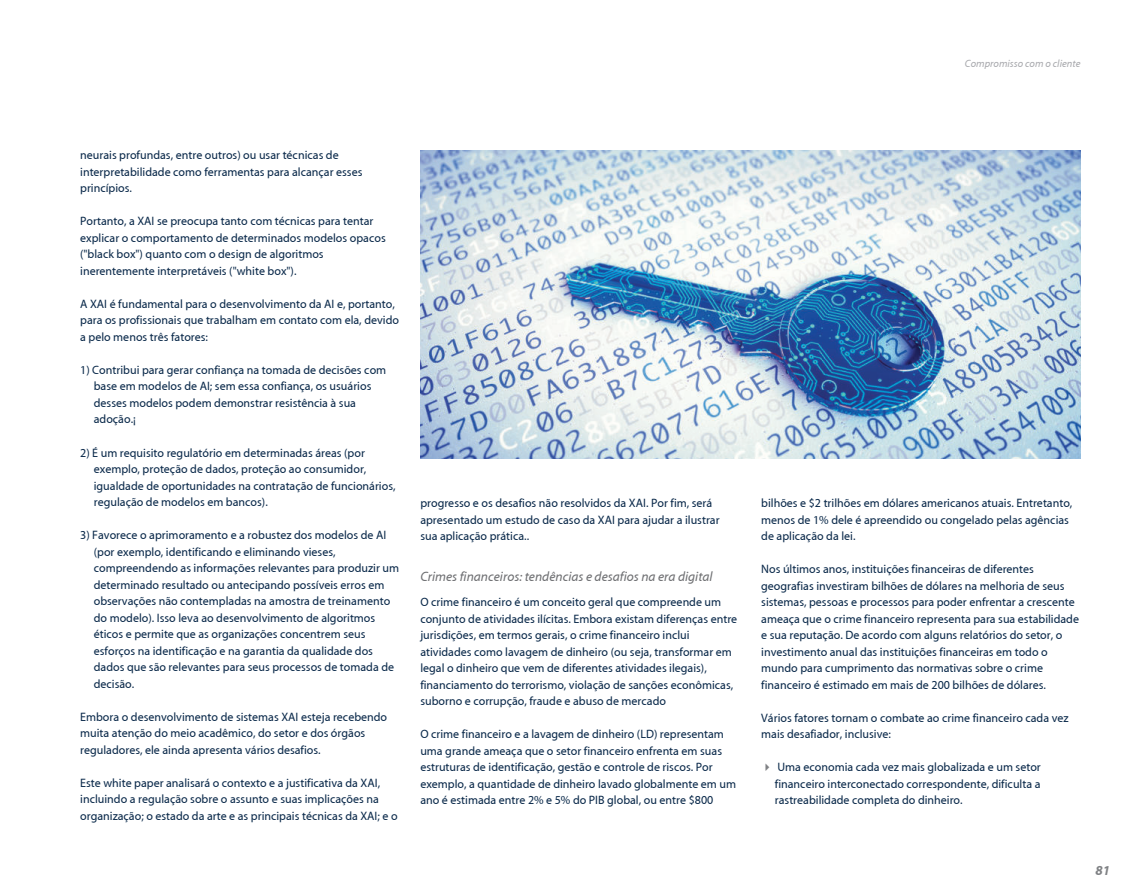
<style>
.page{position:relative;width:1146px;height:895px;background:#fff}
.page>*{position:absolute;margin:0;border:0;box-sizing:border-box;transform-origin:0 0}
.t1{font:italic 13.5px "Myriad";color:#6d6e71}
.t2{font:italic 700 13.5px "Myriad";color:#808285}
.t3{font:12px/16.5px "Myriad";color:#0a294a}
.t4{font:italic 10.5px "Myriad";color:#a8a9ad}
.s1{color:#808285}
</style>
<div class="page">
<img style="left:420px;top:151px;width:661px;height:308px">
<p class="t4" style="left:965px;top:59px;width:117px">Compromisso com o cliente</p>
<p class="t3" style="left:80px;top:147px;width:284px">neurais profundas, entre outros) ou usar técnicas de interpretabilidade como ferramentas para alcançar esses princípios.</p>
<p class="t3" style="left:80px;top:213px;width:307px">Portanto, a XAI se preocupa tanto com técnicas para tentar explicar o comportamento de determinados modelos opacos ("black box") quanto com o design de algoritmos inerentemente interpretáveis ("white box").</p>
<p class="t3" style="left:80px;top:296px;width:320px">A XAI é fundamental para o desenvolvimento da AI e, portanto, para os profissionais que trabalham em contato com ela, devido a pelo menos três fatores:</p>
<p class="t3" style="left:94px;top:362px;width:294px;text-indent:-14px">1) Contribui para gerar confiança na tomada de decisões com base em modelos de AI; sem essa confiança, os usuários desses modelos podem demonstrar resistência à sua adoção.¡</p>
<p class="t3" style="left:94px;top:444px;width:303px;text-indent:-14px">2) É um requisito regulatório em determinadas áreas (por exemplo, proteção de dados, proteção ao consumidor, igualdade de oportunidades na contratação de funcionários, regulação de modelos em bancos).</p>
<p class="t3" style="left:94px;top:527px;width:307px;text-indent:-14px">3) Favorece o aprimoramento e a robustez dos modelos de AI (por exemplo, identificando e eliminando vieses, compreendendo as informações relevantes para produzir um determinado resultado ou antecipando possíveis erros em observações não contempladas na amostra de treinamento do modelo). Isso leva ao desenvolvimento de algoritmos éticos e permite que as organizações concentrem seus esforços na identificação e na garantia da qualidade dos dados que são relevantes para seus processos de tomada de decisão.</p>
<p class="t3" style="left:80px;top:709px;width:308px">Embora o desenvolvimento de sistemas XAI esteja recebendo muita atenção do meio acadêmico, do setor e dos órgãos reguladores, ele ainda apresenta vários desafios.</p>
<p class="t3" style="left:80px;top:775px;width:319px">Este white paper analisará o contexto e a justificativa da XAI, incluindo a regulação sobre o assunto e suas implicações na organização; o estado da arte e as principais técnicas da XAI; e o</p>
<p class="t3" style="left:420px;top:495px;width:301px">progresso e os desafios não resolvidos da XAI. Por fim, será apresentado um estudo de caso da XAI para ajudar a ilustrar sua aplicação prática..</p>
<p class="t1" style="left:420px;top:569px;width:294px">Crimes financeiros: tendências e desafios na era digital</p>
<p class="t3" style="left:420px;top:594px;width:318px">O crime financeiro é um conceito geral que compreende um conjunto de atividades ilícitas. Embora existam diferenças entre jurisdições, em termos gerais, o crime financeiro inclui atividades como lavagem de dinheiro (ou seja, transformar em legal o dinheiro que vem de diferentes atividades ilegais), financiamento do terrorismo, violação de sanções econômicas, suborno e corrupção, fraude e abuso de mercado</p>
<p class="t3" style="left:420px;top:726px;width:317px">O crime financeiro e a lavagem de dinheiro (LD) representam uma grande ameaça que o setor financeiro enfrenta em suas estruturas de identificação, gestão e controle de riscos. Por exemplo, a quantidade de dinheiro lavado globalmente em um ano é estimada entre 2% e 5% do PIB global, ou entre $800</p>
<p class="t3" style="left:761px;top:495px;width:313px">bilhões e $2 trilhões em dólares americanos atuais. Entretanto, menos de 1% dele é apreendido ou congelado pelas agências de aplicação da lei.</p>
<p class="t3" style="left:761px;top:561px;width:319px">Nos últimos anos, instituições financeiras de diferentes geografias investiram bilhões de dólares na melhoria de seus sistemas, pessoas e processos para poder enfrentar a crescente ameaça que o crime financeiro representa para sua estabilidade e sua reputação. De acordo com alguns relatórios do setor, o investimento anual das instituições financeiras em todo o mundo para cumprimento das normativas sobre o crime financeiro é estimado em mais de 200 bilhões de dólares.</p>
<p class="t3" style="left:761px;top:710px;width:309px">Vários fatores tornam o combate ao crime financeiro cada vez mais desafiador, inclusive:</p>
<p class="t3" style="left:775px;top:759px;width:267px;text-align:justify;text-indent:-14px"><span class="s1">✔</span> Uma economia cada vez mais globalizada e um setor financeiro interconectado correspondente, dificulta a rastreabilidade completa do dinheiro.</p>
<p class="t2" style="left:1095px;top:863px;width:16px">81</p>
</div>
